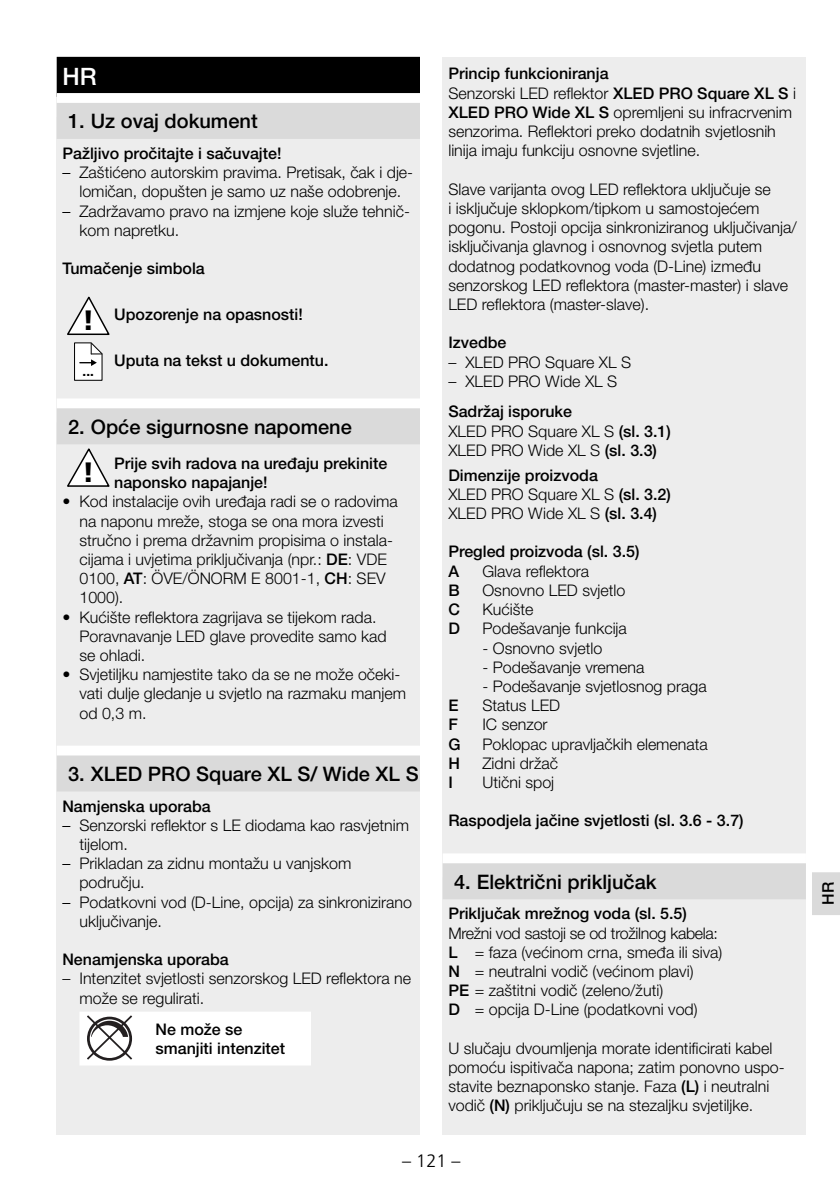
<style>
.page{position:relative;width:840px;height:1191px;background:#fff}
.page>*{position:absolute;margin:0;border:0;box-sizing:border-box;transform-origin:0 0}
.t1{font:900 28px "Frutiger LT Com";color:#000}
.t2{font:500 24px "Helvetica Neue LT Pro";color:#fff}
.t3{font:500 20px "Helvetica Neue LT Pro";color:#000}
.t4{font:300 18px "Frutiger LT Std";color:#000}
.t5{font:300 16px/19.2px "Helvetica Neue LT Pro";color:#000}
.t6{font:500 16px/19.2px "Helvetica Neue LT Pro";color:#000}
.t7{font:700 13.4px "Helvetica Neue LT Pro";color:#000}
.s1{font-family:"Frutiger LT Com";font-stretch:condensed}
.s2{font-family:"Frutiger LT Com";font-weight:900;font-size:28px}
.s3{font-weight:500}
.s4{font-family:"Helvetica Neue LTW1 G";font-stretch:condensed}
.s5{font-family:"Helvetica Neue LTW1 G";font-weight:300;font-stretch:condensed}
.s6{font-weight:300}
</style>
<div class="page">
<div style="left:57px;top:57px;width:363px;height:1077px;background:#ededed"></div>
<div style="left:57px;top:57px;width:363px;height:40px;background:#000"></div>
<div style="left:57px;top:93px;width:363px;height:24px;background:#fff"></div>
<div style="left:57px;top:103px;width:363px;height:36px;background:#dadada"></div>
<div style="left:57px;top:398px;width:363px;height:24px;background:#fff"></div>
<div style="left:57px;top:408px;width:363px;height:36px;background:#dadada"></div>
<div style="left:57px;top:745px;width:363px;height:24px;background:#fff"></div>
<div style="left:57px;top:755px;width:363px;height:36px;background:#dadada"></div>
<svg style="left:67px;top:297px;width:42px;height:38px"></svg>
<svg style="left:74px;top:342px;width:29px;height:39px"></svg>
<svg style="left:67px;top:448px;width:42px;height:39px"></svg>
<svg style="left:80px;top:1012px;width:231px;height:53px;background:#f1f1f1"></svg>
<div style="left:442px;top:57px;width:363px;height:1077px;background:#ededed"></div>
<div style="left:442px;top:853px;width:363px;height:24px;background:#fff"></div>
<div style="left:442px;top:863px;width:363px;height:36px;background:#dadada"></div>
<div style="left:811px;top:870px;width:28px;height:46px;background:#dadada"></div>
<hr style="left:810px;top:869px;width:29px;height:3px;background:#fff">
<hr style="left:810px;top:915px;width:29px;height:3px;background:#fff">
<h2 class="t2" style="left:62px;top:62px;width:36px">HR</h2>
<p class="t3" style="left:68px;top:109px;width:191px">1. Uz ovaj dokument</p>
<p class="t6" style="left:62px;top:143px;width:220px">Pažljivo pročitajte i sačuvajte!</p>
<p class="t5" style="left:62px;top:162px;width:352px;text-align:center"><span class="s1">–</span> Zaštićeno autorskim pravima. Pretisak, čak i dje&shy;lomičan, dopušten je samo uz naše odobrenje.</p>
<p class="t5" style="left:79px;top:201px;width:332px;text-indent:-17px"><span class="s1">–</span> Zadržavamo pravo na izmjene koje služe tehnič&shy;kom napretku.</p>
<p class="t6" style="left:62px;top:259px;width:144px">Tumačenje simbola</p>
<p class="t6" style="left:82px;top:304px;width:222px"><span class="s2">!</span> Upozorenje na opasnosti!</p>
<p class="t7" style="left:83px;top:363px;width:13px">...</p>
<p class="t6" style="left:114px;top:350px;width:216px">Uputa na tekst u dokumentu.</p>
<p class="t3" style="left:68px;top:415px;width:285px">2. Opće sigurnosne napomene</p>
<h1 class="t1" style="left:82px;top:455px;width:14px">!</h1>
<p class="t6" style="left:114px;top:453px;width:274px">Prije svih radova na uređaju prekinite naponsko napajanje!</p>
<p class="t5" style="left:79px;top:492px;width:320px;text-indent:-17px">• Kod instalacije ovih uređaja radi se o radovima na naponu mreže, stoga se ona mora izvesti stručno i prema državnim propisima o instala&shy;cijama i uvjetima priključivanja (npr.: <span class="s3">DE</span>: VDE 0100, <span class="s3">AT</span>: ÖVE/ÖNORM E 8001-1, <span class="s3">CH</span>: SEV 1000).</p>
<p class="t5" style="left:79px;top:607px;width:308px;text-indent:-17px">• Kućište reflektora zagrijava se tijekom rada.<br>Poravnavanje LED glave provedite samo kad se ohladi.</p>
<p class="t5" style="left:79px;top:664px;width:328px;text-indent:-17px">• Svjetiljku namjestite tako da se ne može očeki&shy;vati dulje gledanje u svjetlo na razmaku manjem od 0,3 m.</p>
<p class="t3" style="left:68px;top:762px;width:352px">3. XLED PRO Square XL S/ Wide XL S</p>
<p class="t6" style="left:62px;top:796px;width:150px">Namjenska uporaba</p>
<p class="t5" style="left:79px;top:815px;width:331px;text-indent:-17px"><span class="s1">–</span> Senzorski reflektor s LE diodama kao rasvjetnim tijelom.</p>
<p class="t5" style="left:79px;top:853px;width:273px;text-indent:-17px"><span class="s1">–</span> Prikladan za zidnu montažu u vanjskom području.</p>
<p class="t5" style="left:79px;top:892px;width:334px;text-indent:-17px"><span class="s1">–</span> Podatkovni vod (D-Line, opcija) za sinkronizirano uključivanje.</p>
<p class="t6" style="left:62px;top:949px;width:168px">Nenamjenska uporaba</p>
<p class="t5" style="left:79px;top:968px;width:333px;text-indent:-17px"><span class="s4">–</span> Intenzitet svjetlosti senzorskog LED reflektora ne može se regulirati.</p>
<p class="t6" style="left:155px;top:1019px;width:131px">Ne može se smanjiti intenzitet</p>
<p class="t5" style="left:448px;top:64px;width:349px"><span class="s3">Princip funkcioniranja<br></span>Senzorski LED reflektor <span class="s3">XLED PRO Square XL S</span> i <span class="s3">XLED PRO Wide XL S</span> opremljeni su infracrvenim senzorima. Reflektori preko dodatnih svjetlosnih linija imaju funkciju osnovne svjetline.</p>
<p class="t5" style="left:448px;top:179px;width:349px">Slave varijanta ovog LED reflektora uključuje se<br>i isključuje sklopkom/tipkom u samostojećem pogonu. Postoji opcija sinkroniziranog uključivanja/ isključivanja glavnog i osnovnog svjetla putem dodatnog podatkovnog voda (D-Line) između senzorskog LED reflektora (master-master) i slave LED reflektora (master-slave).</p>
<p class="t6" style="left:448px;top:333px;width:60px">Izvedbe</p>
<p class="t5" style="left:448px;top:352px;width:184px"><span class="s4">–</span> XLED PRO Square XL S</p>
<p class="t6" style="left:448px;top:365px;width:170px;line-height:30.6px"><span class="s5">–</span> <span class="s6">XLED PRO Wide XL S<br></span>Sadržaj isporuke</p>
<p class="t5" style="left:448px;top:421px;width:224px">XLED PRO Square XL S <span class="s3">(sl. 3.1)<br></span>XLED PRO Wide XL S <span class="s3">(sl. 3.3)</span></p>
<p class="t6" style="left:448px;top:465px;width:224px">Dimenzije proizvoda<br><span class="s6">XLED PRO Square XL S</span> (sl. 3.2)<br><span class="s6">XLED PRO Wide XL S</span> (sl. 3.4)</p>
<p class="t6" style="left:448px;top:542px;width:192px">Pregled proizvoda (sl. 3.5)<br>A</p>
<p class="t5" style="left:482px;top:561px;width:108px">Glava reflektora</p>
<p class="t6" style="left:448px;top:580px;width:13px">B</p>
<p class="t5" style="left:482px;top:580px;width:144px">Osnovno LED svjetlo</p>
<p class="t6" style="left:448px;top:599px;width:13px">C</p>
<p class="t5" style="left:482px;top:599px;width:52px">Kućište</p>
<p class="t6" style="left:448px;top:619px;width:13px">D</p>
<p class="t5" style="left:482px;top:618px;width:146px">Podešavanje funkcija</p>
<p class="t5" style="left:482px;top:638px;width:121px">- Osnovno svjetlo</p>
<p class="t5" style="left:482px;top:657px;width:163px">- Podešavanje vremena</p>
<p class="t5" style="left:482px;top:676px;width:226px">- Podešavanje svjetlosnog praga</p>
<p class="t6" style="left:448px;top:695px;width:12px">E</p>
<p class="t5" style="left:482px;top:695px;width:79px">Status LED</p>
<p class="t6" style="left:448px;top:715px;width:11px">F</p>
<p class="t5" style="left:482px;top:714px;width:67px">IC senzor</p>
<p class="t6" style="left:448px;top:734px;width:14px">G</p>
<p class="t5" style="left:482px;top:734px;width:227px">Poklopac upravljačkih elemenata</p>
<p class="t6" style="left:448px;top:753px;width:13px">H</p>
<p class="t5" style="left:482px;top:753px;width:77px">Zidni držač</p>
<p class="t6" style="left:448px;top:772px;width:6px">I</p>
<p class="t5" style="left:482px;top:772px;width:73px">Utični spoj</p>
<p class="t6" style="left:448px;top:811px;width:297px">Raspodjela jačine svjetlosti (sl. 3.6 - 3.7)</p>
<p class="t3" style="left:454px;top:869px;width:204px">4. Električni priključak</p>
<p class="t6" style="left:448px;top:904px;width:240px">Priključak mrežnog voda (sl. 5.5)</p>
<p class="t5" style="left:448px;top:923px;width:275px">Mrežni vod sastoji se od trožilnog kabela:<br><span class="s3">L</span> = faza (većinom crna, smeđa ili siva)<br><span class="s3">N</span> = neutralni vodič (većinom plavi)<br><span class="s3">PE</span> = zaštitni vodič (zeleno/žuti)<br><span class="s3">D</span> = opcija D-Line (podatkovni vod)</p>
<p class="t5" style="left:448px;top:1038px;width:338px">U slučaju dvoumljenja morate identificirati kabel pomoću ispitivača napona; zatim ponovno uspo&shy;stavite beznaponsko stanje. Faza <span class="s3">(L)</span> i neutralni vodič <span class="s3">(N)</span> priključuju se na stezaljku svjetiljke.</p>
<p class="t4" style="left:402px;top:1150px;width:60px">– 121 –</p>
<p class="t6" style="left:817px;top:904px;width:24px;rotate:-90deg">HR</p>
</div>
